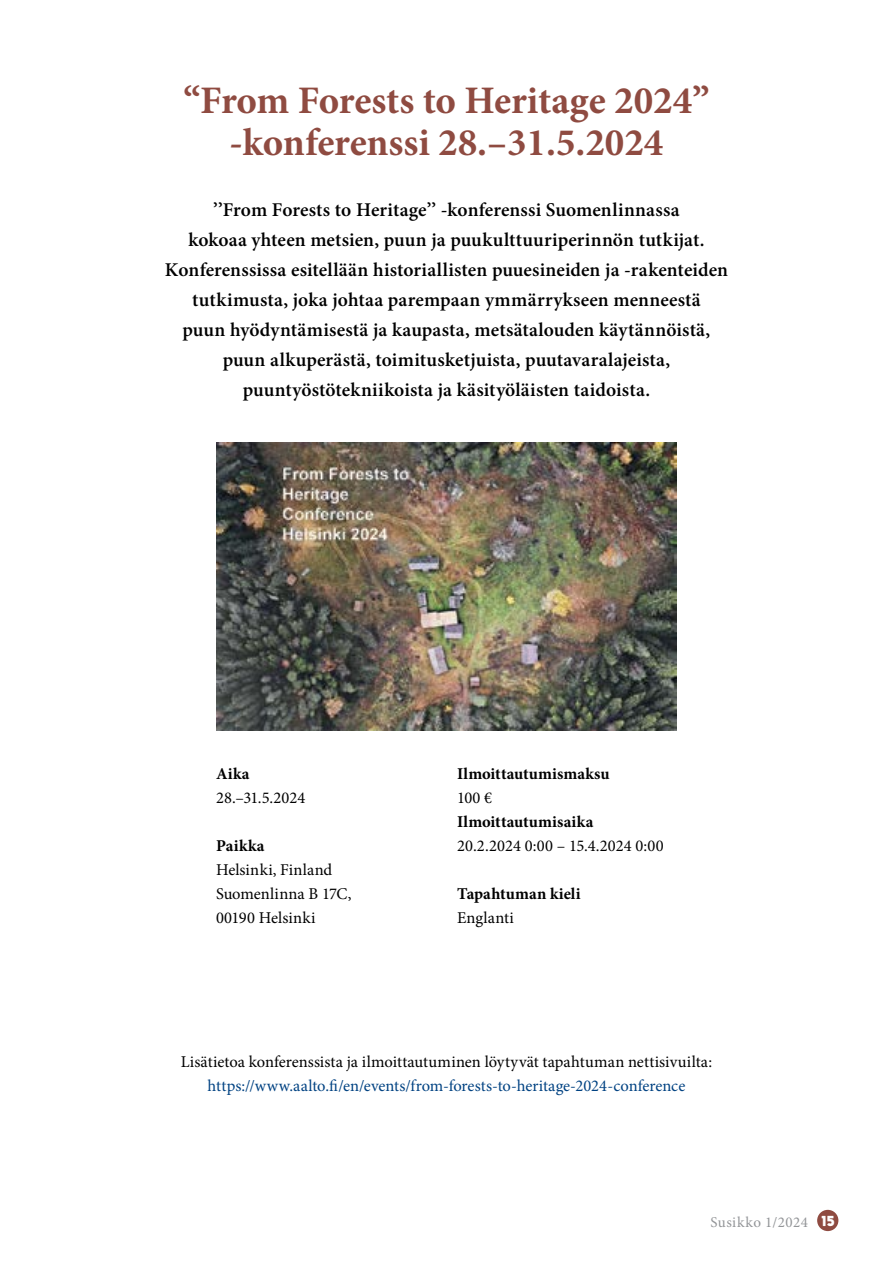
<style>
.page{position:relative;width:893px;height:1263px;background:#fff}
.page>*{position:absolute;margin:0;border:0;box-sizing:border-box;transform-origin:0 0}
.Pääotsikko{font:700 39px/42px "Minion Pro";color:#8f4b41;text-align:center}
.Ingrsessi{font:600 19.5px/30px "Minion Pro";letter-spacing:.005em;color:#000;text-align:center}
.Leipis{font:16.5px/24px "Minion Pro";letter-spacing:.005em;color:#000}
.Leipis-2{font:16.5px "Minion Pro";letter-spacing:-.005em;color:#004282}
.Leipis-3{font:700 16.5px/24px "Minion Pro";letter-spacing:.01em;color:#000}
.t1{font:15px "Minion Pro";letter-spacing:.035em;color:#939598}
.s1{font-weight:400}
.s2{font-family:"Neufreit";font-weight:800;color:#fff}
</style>
<div class="page">
<div style="left:817px;top:1210px;width:21px;height:21px;background:#8f4b41;border-radius:50%"></div>
<img style="left:216px;top:442px;width:461px;height:288px">
<p class="Pääotsikko" style="left:184px;top:79px;width:527px">“From Forests to Heritage 2024’’ -konferenssi 28.–31.5.2024</p>
<p class="Ingrsessi" style="left:165px;top:195px;width:565px">’’From Forests to Heritage’’ -konferenssi Suomenlinnassa<br>kokoaa yhteen metsien, puun ja puukulttuuriperinnön tutkijat.<br>Konferenssissa esitellään historiallisten puuesineiden ja -rakenteiden tutkimusta, joka johtaa parempaan ymmärrykseen menneestä<br>puun hyödyntämisestä ja kaupasta, metsätalouden käytännöistä, puun alkuperästä, toimitusketjuista, puutavaralajeista, puuntyöstötekniikoista ja käsityöläisten taidoista.</p>
<p class="Leipis-3" style="left:216px;top:761px;width:35px">Aika</p>
<p class="Leipis" style="left:216px;top:786px;width:91px">28.–31.5.2024</p>
<p class="Leipis-3" style="left:216px;top:833px;width:50px">Paikka</p>
<p class="Leipis" style="left:216px;top:858px;width:118px">Helsinki, Finland</p>
<p class="Leipis" style="left:216px;top:882px;width:137px">Suomenlinna B 17C,<br>00190 Helsinki</p>
<p class="Leipis-3" style="left:457px;top:761px;width:154px">Ilmoittautumismaksu<br><span class="s1">100 €</span></p>
<p class="Leipis-3" style="left:457px;top:809px;width:138px">Ilmoittautumisaika</p>
<p class="Leipis" style="left:457px;top:834px;width:208px">20.2.2024 0:00 – 15.4.2024 0:00</p>
<p class="Leipis-3" style="left:457px;top:881px;width:125px">Tapahtuman kieli</p>
<p class="Leipis" style="left:457px;top:906px;width:58px">Englanti</p>
<p class="Leipis" style="left:181px;top:1049px;width:533px">Lisätietoa konferenssista ja ilmoittautuminen löytyvät tapahtuman nettisivuilta:</p>
<p class="Leipis-2" style="left:208px;top:1074px;width:479px">https://www.aalto.fi/en/events/from-forests-to-heritage-2024-conference</p>
<p class="t1" style="left:710px;top:1212px;width:126px">Susikko 1/2024 <span class="s2">15</span></p>
</div>
